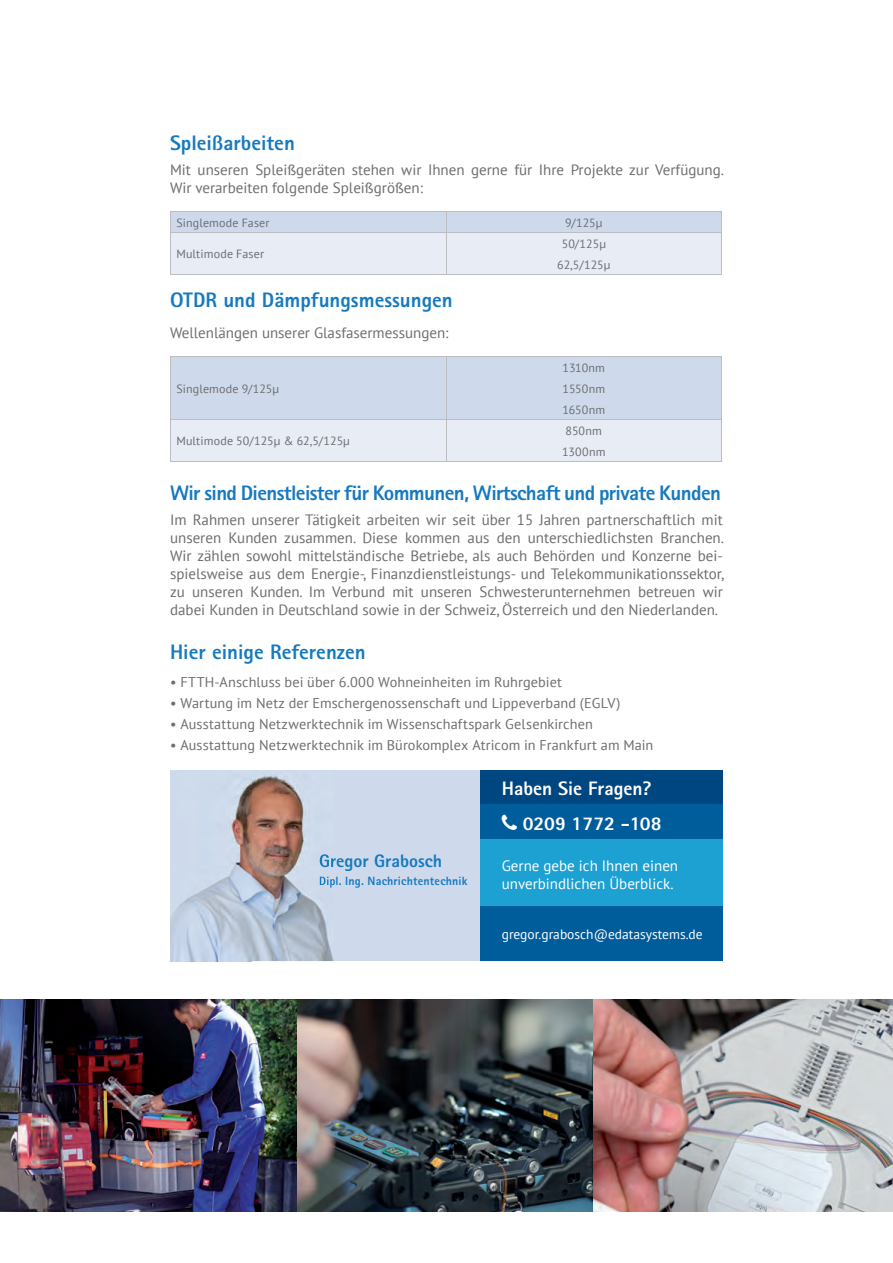
<style>
.page{position:relative;width:893px;height:1263px;background:#fff}
.page>*{position:absolute;margin:0;border:0;box-sizing:border-box;transform-origin:0 0}
.t1{font:800 21px "Rotis Sans Serif";color:#1579bf}
.t2{font:800 21px "Rotis Sans Serif";letter-spacing:-.03em;color:#1579bf}
.t3{font:800 19.5px/34.8px "Rotis Sans Serif";color:#fff}
.t4{font:800 18px "Rotis Sans Serif";color:#1579bf}
.t5{font:15px/18px "PT Sans";color:#6c6d70}
.t6{font:15px/18px "PT Sans";color:#fff}
.t7{font:14.1px "PT Sans";letter-spacing:.005em;color:#6c6d70}
.t8{font:13.5px "PT Sans";color:#fff}
.t9{font:800 12px "Rotis Sans Serif";letter-spacing:.01em;color:#1579bf}
.t10{font:11.85px/21px "PT Sans";letter-spacing:.005em;color:#6c6d70;text-align:center}
</style>
<div class="page">
<img style="left:0;top:999px;width:298px;height:213px">
<img style="left:298px;top:999px;width:295px;height:213px">
<img style="left:593px;top:999px;width:300px;height:213px">
<div style="left:170px;top:770px;width:332px;height:191px;background:#cedaeb"></div>
<div style="left:480px;top:838px;width:243px;height:72px;background:#1ca1d2"></div>
<div style="left:480px;top:770px;width:243px;height:34px;background:#004680"></div>
<div style="left:480px;top:804px;width:243px;height:34px;background:#005d9c"></div>
<div style="left:480px;top:906px;width:243px;height:55px;background:#005d9c"></div>
<img style="left:170px;top:776px;width:164px;height:185px">
<img style="left:320px;top:854px;width:14px;height:17px">
<img style="left:320px;top:877px;width:14px;height:11px">
<hr style="left:170px;top:211px;width:276px;height:1px;background:#bcbdc0">
<hr style="left:446px;top:211px;width:276px;height:1px;background:#bcbdc0">
<svg style="left:170px;top:212px;width:552px;height:62px;background:#dee5f1"></svg>
<hr style="left:170px;top:232px;width:276px;height:1px;background:#bcbdc0">
<hr style="left:170px;top:233px;width:1px;height:41px;background:#bcbdc0">
<hr style="left:446px;top:232px;width:276px;height:1px;background:#bcbdc0">
<hr style="left:446px;top:233px;width:1px;height:41px;background:#bcbdc0">
<hr style="left:721px;top:233px;width:1px;height:41px;background:#bcbdc0">
<hr style="left:170px;top:274px;width:276px;height:1px;background:#bcbdc0">
<hr style="left:446px;top:274px;width:276px;height:1px;background:#bcbdc0">
<svg style="left:171px;top:357px;width:550px;height:104px;background:#d7e1ee"></svg>
<hr style="left:170px;top:356px;width:276px;height:1px;background:#bcbdc0">
<hr style="left:170px;top:357px;width:1px;height:62px;background:#bcbdc0">
<hr style="left:446px;top:356px;width:276px;height:1px;background:#bcbdc0">
<hr style="left:446px;top:357px;width:1px;height:62px;background:#bcbdc0">
<hr style="left:721px;top:357px;width:1px;height:62px;background:#bcbdc0">
<hr style="left:170px;top:419px;width:276px;height:1px;background:#bcbdc0">
<hr style="left:170px;top:420px;width:1px;height:41px;background:#bcbdc0">
<hr style="left:446px;top:419px;width:276px;height:1px;background:#bcbdc0">
<hr style="left:446px;top:420px;width:1px;height:41px;background:#bcbdc0">
<hr style="left:721px;top:420px;width:1px;height:41px;background:#bcbdc0">
<hr style="left:170px;top:461px;width:276px;height:1px;background:#bcbdc0">
<hr style="left:446px;top:461px;width:276px;height:1px;background:#bcbdc0">
<h1 class="t1" style="left:170px;top:130px;width:126px">Spleißarbeiten</h1>
<p class="t5" style="left:170px;top:160px;width:555px">Mit unseren Spleißgeräten stehen wir Ihnen gerne für Ihre Projekte zur Verfügung.<br>Wir verarbeiten folgende Spleißgrößen:</p>
<p class="t10" style="left:176px;top:212px;width:95px">Singlemode Faser</p>
<p class="t10" style="left:565px;top:212px;width:39px">9/125µ</p>
<p class="t10" style="left:176px;top:243px;width:89px">Multimode Faser</p>
<p class="t10" style="left:557px;top:233px;width:55px">50/125µ<br>62,5/125µ</p>
<h1 class="t1" style="left:170px;top:286px;width:284px">OTDR und Dämpfungsmessungen</h1>
<p class="t5" style="left:170px;top:323px;width:280px">Wellenlängen unserer Glasfasermessungen:</p>
<p class="t10" style="left:176px;top:378px;width:104px">Singlemode 9/125µ</p>
<p class="t10" style="left:562px;top:357px;width:44px;text-align:justify">1310nm 1550nm 1650nm</p>
<p class="t10" style="left:176px;top:430px;width:175px">Multimode 50/125µ &amp; 62,5/125µ</p>
<p class="t10" style="left:562px;top:420px;width:45px">850nm<br>1300nm</p>
<h1 class="t2" style="left:170px;top:479px;width:552px">Wir sind Dienstleister für Kommunen, Wirtschaft und private Kunden</h1>
<p class="t5" style="left:170px;top:510px;width:555px;text-align:justify">Im Rahmen unserer Tätigkeit arbeiten wir seit über 15 Jahren partnerschaftlich mit unseren Kunden zusammen. Diese kommen aus den unterschiedlichsten Branchen.<br>Wir zählen sowohl mittelständische Betriebe, als auch Behörden und Konzerne bei&shy;spielsweise aus dem Energie-, Finanzdienstleistungs- und Telekommunikationssektor, zu unseren Kunden. Im Verbund mit unseren Schwesterunternehmen betreuen wir dabei Kunden in Deutschland sowie in der Schweiz, Österreich und den Niederlanden.</p>
<h1 class="t1" style="left:170px;top:638px;width:197px">Hier einige Referenzen</h1>
<p class="t7" style="left:170px;top:672px;width:393px">• FTTH-Anschluss bei über 6.000 Wohneinheiten im Ruhrgebiet</p>
<p class="t7" style="left:170px;top:693px;width:452px">• Wartung im Netz der Emschergenossenschaft und Lippeverband (EGLV)</p>
<p class="t7" style="left:170px;top:714px;width:424px">• Ausstattung Netzwerktechnik im Wissenschaftspark Gelsenkirchen</p>
<p class="t7" style="left:170px;top:735px;width:485px">• Ausstattung Netzwerktechnik im Bürokomplex Atricom in Frankfurt am Main</p>
<p class="t4" style="left:319px;top:849px;width:125px">Gregor Grabosch</p>
<p class="t9" style="left:319px;top:873px;width:150px">Dipl. Ing. Nachrichtentechnik</p>
<h2 class="t3" style="left:523px;top:771px;width:140px;text-indent:-21px">Haben Sie Fragen?<br>0209 1772 -108</h2>
<p class="t6" style="left:502px;top:856px;width:178px">Gerne gebe ich Ihnen einen unverbindlichen Überblick.</p>
<p class="t8" style="left:502px;top:925px;width:202px">gregor.grabosch@edatasystems.de</p>
</div>
